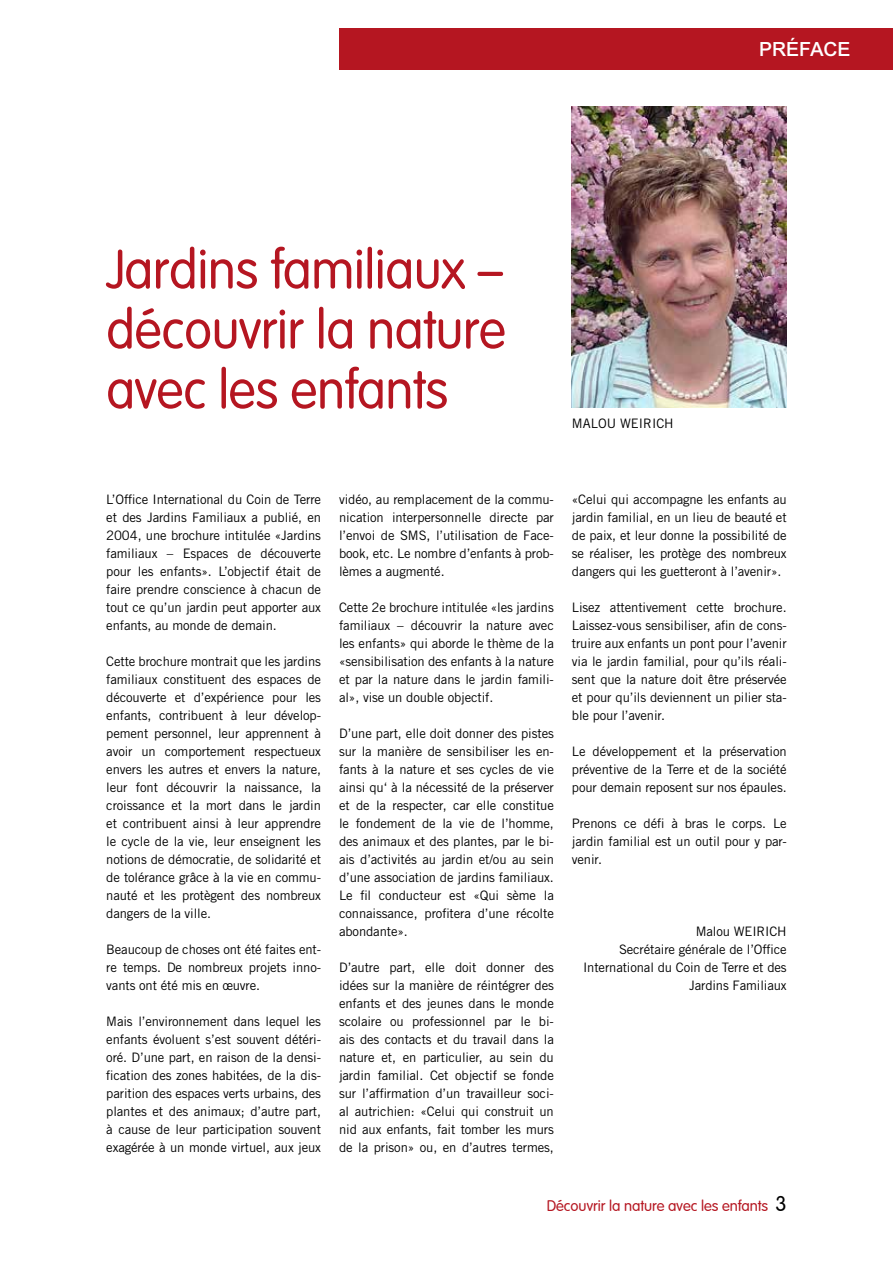
<style>
.page{position:relative;width:893px;height:1263px;background:#fff}
.page>*{position:absolute;margin:0;border:0;box-sizing:border-box;transform-origin:0 0}
.t1{font:54px/60px "Vogue Plain";color:#b51621;text-align:justify;scale:.95 1}
.t2{font:21px "Arial Bld";color:#fff}
.t3{font:15px "Vogue Plain";color:#b51621}
.t4{font:13.05px/18px "Trade Gothic";letter-spacing:-.01em;color:#000;text-align:justify}
.s1{font-size:21px;color:#000}
</style>
<div class="page">
<div style="left:339px;top:28px;width:554px;height:42px;background:#b51621"></div>
<img style="left:572px;top:106px;width:215px;height:302px">
<h2 class="t2" style="left:759px;top:35px;width:93px">PRÉFACE</h2>
<h1 class="t1" style="left:106px;top:239px;width:422px">Jardins familiaux – découvrir la nature avec les enfants</h1>
<p class="t4" style="left:572px;top:414px;width:103px">MALOU WEIRICH</p>
<p class="t4" style="left:106px;top:490px;width:216px">L’Office International du Coin de Terre et des Jardins Familiaux a publié, en 2004, une brochure intitulée «Jardins familiaux – Espaces de découverte pour les enfants». L’objectif était de faire prendre conscience à chacun de tout ce qu’un jardin peut apporter aux enfants, au monde de demain.</p>
<p class="t4" style="left:106px;top:652px;width:216px">Cette brochure montrait que les jardins familiaux constituent des espaces de découverte et d’expérience pour les enfants, contribuent à leur dévelop&shy;pement personnel, leur apprennent à avoir un comportement respectueux envers les autres et envers la nature, leur font découvrir la naissance, la croissance et la mort dans le jardin et contribuent ainsi à leur apprendre le cycle de la vie, leur enseignent les notions de démocratie, de solidarité et de tolérance grâce à la vie en commu&shy;nauté et les protègent des nombreux dangers de la ville.</p>
<p class="t4" style="left:106px;top:940px;width:216px">Beaucoup de choses ont été faites ent&shy;re temps. De nombreux projets inno&shy;vants ont été mis en œuvre.</p>
<p class="t4" style="left:106px;top:1012px;width:216px">Mais l’environnement dans lequel les enfants évoluent s’est souvent détéri&shy;oré. D’une part, en raison de la densi&shy;fication des zones habitées, de la dis&shy;parition des espaces verts urbains, des plantes et des animaux; d’autre part, à cause de leur participation souvent exagérée à un monde virtuel, aux jeux</p>
<p class="t4" style="left:339px;top:490px;width:216px">vidéo, au remplacement de la commu&shy;nication interpersonnelle directe par l’envoi de SMS, l’utilisation de Face&shy;book, etc. Le nombre d’enfants à prob&shy;lèmes a augmenté.</p>
<p class="t4" style="left:339px;top:598px;width:216px">Cette 2e brochure intitulée «les jardins familiaux – découvrir la nature avec les enfants» qui aborde le thème de la «sensibilisation des enfants à la nature et par la nature dans le jardin famili&shy;al», vise un double objectif.</p>
<p class="t4" style="left:339px;top:724px;width:216px">D’une part, elle doit donner des pistes sur la manière de sensibiliser les en&shy;fants à la nature et ses cycles de vie ainsi qu‘ à la nécessité de la préserver et de la respecter, car elle constitue le fondement de la vie de l’homme, des animaux et des plantes, par le bi&shy;ais d’activités au jardin et/ou au sein d’une association de jardins familiaux.<br>Le fil conducteur est «Qui sème la connaissance, profitera d’une récolte abondante».</p>
<p class="t4" style="left:339px;top:958px;width:216px">D’autre part, elle doit donner des idées sur la manière de réintégrer des enfants et des jeunes dans le monde scolaire ou professionnel par le bi&shy;ais des contacts et du travail dans la nature et, en particulier, au sein du jardin familial. Cet objectif se fonde sur l’affirmation d’un travailleur soci&shy;al autrichien: «Celui qui construit un nid aux enfants, fait tomber les murs de la prison» ou, en d’autres termes,</p>
<p class="t4" style="left:572px;top:490px;width:216px">«Celui qui accompagne les enfants au jardin familial, en un lieu de beauté et de paix, et leur donne la possibilité de se réaliser, les protège des nombreux dangers qui les guetteront à l’avenir».</p>
<p class="t4" style="left:572px;top:598px;width:216px">Lisez attentivement cette brochure.<br>Laissez-vous sensibiliser, afin de cons&shy;truire aux enfants un pont pour l’avenir via le jardin familial, pour qu’ils réali&shy;sent que la nature doit être préservée et pour qu’ils deviennent un pilier sta&shy;ble pour l’avenir.</p>
<p class="t4" style="left:572px;top:742px;width:216px">Le développement et la préservation préventive de la Terre et de la société pour demain reposent sur nos épaules.</p>
<p class="t4" style="left:572px;top:814px;width:216px">Prenons ce défi à bras le corps. Le jardin familial est un outil pour y par&shy;venir.</p>
<p class="t4" style="left:583px;top:922px;width:205px;text-align:right">Malou WEIRICH<br>Secrétaire générale de l’Office<br>International du Coin de Terre et des<br>Jardins Familiaux</p>
<p class="t3" style="left:547px;top:1197px;width:241px">Découvrir la nature avec les enfants <span class="s1">3</span></p>
</div>
